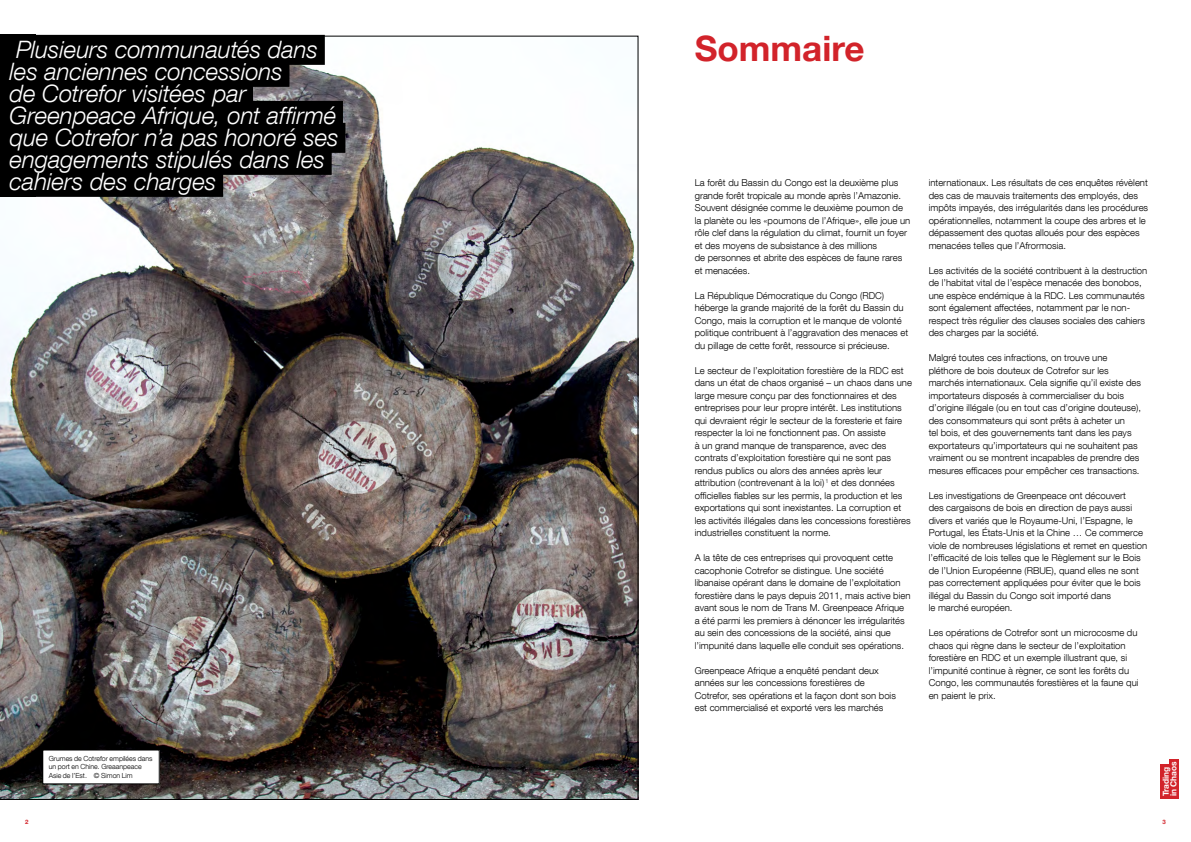
<style>
.page{position:relative;width:1191px;height:842px;background:#fff}
.page>*{position:absolute;margin:0;border:0;box-sizing:border-box;transform-origin:0 0}
.t1{font:700 35px "Helvetica Neue";color:#d2232a}
.t2{font:italic 300 24px/22px "Helvetica Neue LT Com";letter-spacing:-.005em;color:#fff}
.Continuous_text{font:300 9.5px/12.5px "Helvetica Neue LT Com";color:#000}
.t3{font:700 8.4px/7.6px "Helvetica Neue";color:#fff}
.Image_Caption{font:300 7px/8.5px "Helvetica Neue LT Com";color:#000}
.t4{font:700 6px "Helvetica Neue";color:#d2232a}
</style>
<div class="page">
<div style="left:1169px;top:759px;width:10px;height:40px;background:#d2232a"></div>
<div style="left:1160px;top:765px;width:9px;height:34px;background:#d2232a"></div>
<img style="left:0;top:36px;width:638px;height:763px">
<div style="left:0;top:35px;width:35px;height:162px;background:#000"></div>
<div style="left:10px;top:35px;width:315px;height:30px;background:#000"></div>
<div style="left:10px;top:57px;width:279px;height:30px;background:#000"></div>
<div style="left:10px;top:79px;width:243px;height:30px;background:#000"></div>
<div style="left:10px;top:101px;width:333px;height:30px;background:#000"></div>
<div style="left:10px;top:123px;width:335px;height:30px;background:#000"></div>
<div style="left:10px;top:145px;width:322px;height:30px;background:#000"></div>
<div style="left:10px;top:167px;width:213px;height:30px;background:#000"></div>
<div style="left:43px;top:750px;width:116px;height:34px;background:#fff"></div>
<p class="t2" style="left:10px;top:38px;width:331px">Plusieurs communautés dans les anciennes concessions<br>de Cotrefor visitées par<br>Greenpeace Afrique, ont affirmé que Cotrefor n’a pas honoré ses engagements stipulés dans les cahiers des charges</p>
<p class="Image_Caption" style="left:49px;top:754px;width:105px">Grumes de Cotrefor empilées dans un port en Chine. Greaanpeace<br>Asie de l’Est. © Simon Lim</p>
<p class="t1" style="left:694px;top:21px;width:171px">Sommaire</p>
<p class="Continuous_text" style="left:694px;top:176px;width:217px">La forêt du Bassin du Congo est la deuxième plus grande forêt tropicale au monde après l’Amazonie.<br>Souvent désignée comme le deuxième poumon de la planète ou les «poumons de l’Afrique», elle joue un rôle clef dans la régulation du climat, fournit un foyer et des moyens de subsistance à des millions<br>de personnes et abrite des espèces de faune rares et menacées.</p>
<p class="Continuous_text" style="left:694px;top:289px;width:215px">La République Démocratique du Congo (RDC) héberge la grande majorité de la forêt du Bassin du Congo, mais la corruption et le manque de volonté politique contribuent à l’aggravation des menaces et du pillage de cette forêt, ressource si précieuse.</p>
<p class="Continuous_text" style="left:694px;top:364px;width:219px">Le secteur de l’exploitation forestière de la RDC est dans un état de chaos organisé – un chaos dans une large mesure conçu par des fonctionnaires et des entreprises pour leur propre intérêt. Les institutions qui devraient régir le secteur de la foresterie et faire respecter la loi ne fonctionnent pas. On assiste<br>à un grand manque de transparence, avec des contrats d’exploitation forestière qui ne sont pas rendus publics ou alors des années après leur attribution (contrevenant à la loi) <sup>1</sup> et des données officielles fiables sur les permis, la production et les exportations qui sont inexistantes. La corruption et les activités illégales dans les concessions forestières industrielles constituent la norme.</p>
<p class="Continuous_text" style="left:694px;top:551px;width:217px">A la tête de ces entreprises qui provoquent cette cacophonie Cotrefor se distingue. Une société libanaise opérant dans le domaine de l’exploitation forestière dans le pays depuis 2011, mais active bien avant sous le nom de Trans M. Greenpeace Afrique a été parmi les premiers à dénoncer les irrégularités au sein des concessions de la société, ainsi que l’impunité dans laquelle elle conduit ses opérations.</p>
<p class="Continuous_text" style="left:694px;top:664px;width:203px">Greenpeace Afrique a enquêté pendant deux années sur les concessions forestières de Cotrefor, ses opérations et la façon dont son bois est commercialisé et exporté vers les marchés</p>
<p class="Continuous_text" style="left:928px;top:176px;width:221px">internationaux. Les résultats de ces enquêtes révèlent des cas de mauvais traitements des employés, des impôts impayés, des irrégularités dans les procédures opérationnelles, notamment la coupe des arbres et le dépassement des quotas alloués pour des espèces menacées telles que l’Afrormosia.</p>
<p class="Continuous_text" style="left:928px;top:264px;width:220px">Les activités de la société contribuent à la destruction de l’habitat vital de l’espèce menacée des bonobos, une espèce endémique à la RDC. Les communautés sont également affectées, notamment par le non&shy;respect très régulier des clauses sociales des cahiers des charges par la société.</p>
<p class="Continuous_text" style="left:928px;top:351px;width:214px">Malgré toutes ces infractions, on trouve une pléthore de bois douteux de Cotrefor sur les marchés internationaux. Cela signifie qu’il existe des importateurs disposés à commercialiser du bois d’origine illégale (ou en tout cas d’origine douteuse), des consommateurs qui sont prêts à acheter un<br>tel bois, et des gouvernements tant dans les pays exportateurs qu’importateurs qui ne souhaitent pas vraiment ou se montrent incapables de prendre des mesures efficaces pour empêcher ces transactions.</p>
<p class="Continuous_text" style="left:928px;top:489px;width:220px">Les investigations de Greenpeace ont découvert<br>des cargaisons de bois en direction de pays aussi divers et variés que le Royaume-Uni, l’Espagne, le Portugal, les États-Unis et la Chine … Ce commerce viole de nombreuses législations et remet en question l’efficacité de lois telles que le Règlement sur le Bois de l’Union Européenne (RBUE), quand elles ne sont pas correctement appliquées pour éviter que le bois illégal du Bassin du Congo soit importé dans<br>le marché européen.</p>
<p class="Continuous_text" style="left:928px;top:626px;width:211px">Les opérations de Cotrefor sont un microcosme du chaos qui règne dans le secteur de l’exploitation forestière en RDC et un exemple illustrant que, si l’impunité continue à règner, ce sont les forêts du Congo, les communautés forestières et la faune qui en paient le prix.</p>
<p class="t3" style="left:1162px;top:796px;width:36px;rotate:-90deg">Trading in Chaos</p>
<p class="t4" style="left:25px;top:817px;width:5px">2</p>
<p class="t4" style="left:1162px;top:817px;width:5px">3</p>
</div>
